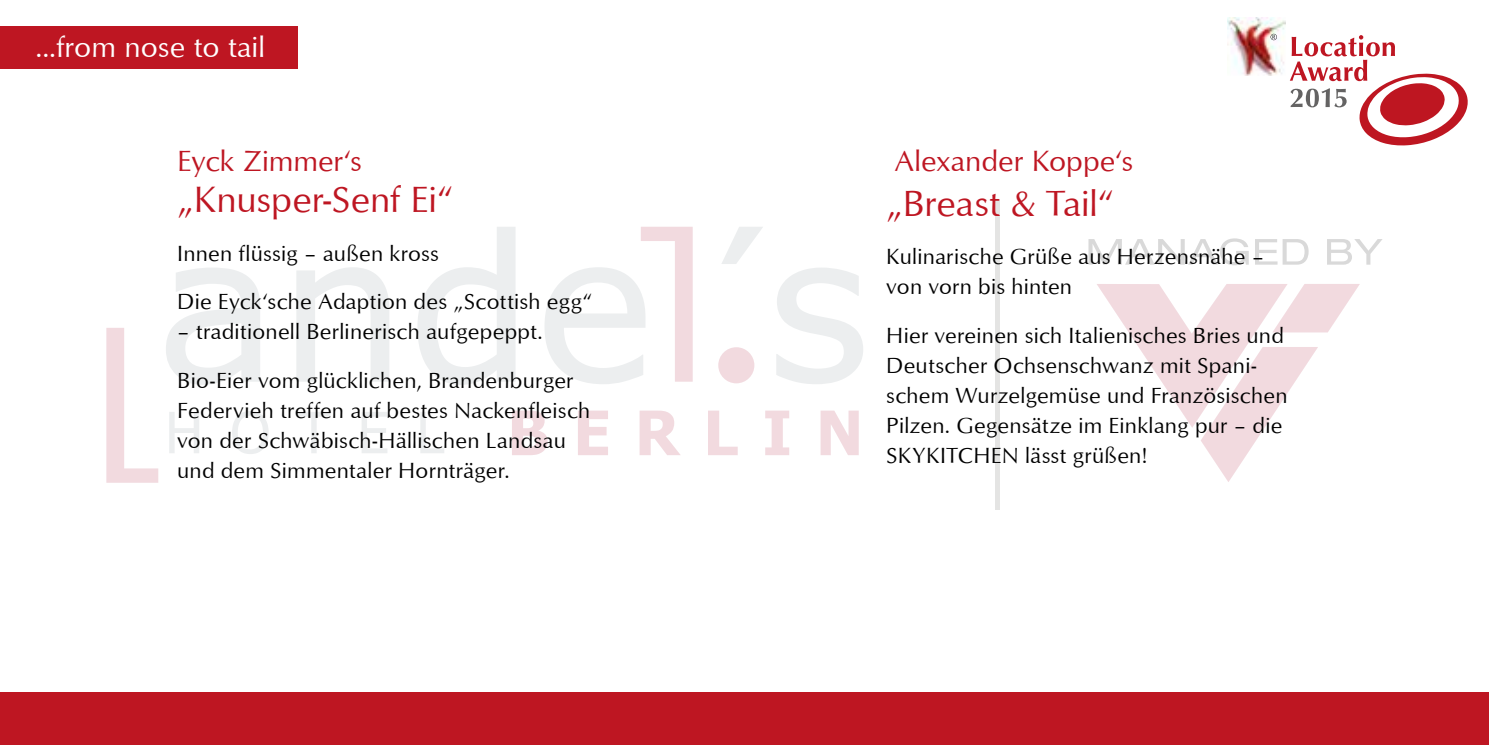
<style>
.page{position:relative;width:1489px;height:745px;background:#fff}
.page>*{position:absolute;margin:0;border:0;box-sizing:border-box;transform-origin:0 0}
.t1{font:37.5px "Optimum";letter-spacing:-.005em;color:#be1622}
.t2{font:30px "Optimum";color:#be1622}
.t3{font:30px "Optimum";color:#fff}
.t4{font:22.5px/30px "Optimum";letter-spacing:.01em;color:#000}
</style>
<div class="page">
<img style="left:1227px;top:18px;width:58px;height:57px">
<svg style="left:1270px;top:34px;width:6px;height:6px"></svg>
<svg style="left:1289px;top:35px;width:178px;height:110px"></svg>
<div style="left:0;top:691px;width:744px;height:53px;background:#be1622"></div>
<div style="left:744px;top:691px;width:744px;height:53px;background:#be1622"></div>
<div style="left:0;top:27px;width:298px;height:42px;background:#be1622"></div>
<svg style="left:1088px;top:238px;width:160px;height:27px"></svg>
<svg style="left:1255px;top:239px;width:53px;height:25px"></svg>
<svg style="left:1327px;top:239px;width:55px;height:25px"></svg>
<svg style="left:1097px;top:284px;width:262px;height:198px"></svg>
<hr style="left:995px;top:199px;width:4px;height:310px;background:#e4e4e3">
<svg style="left:722px;top:227px;width:41px;height:37px"></svg>
<svg style="left:166px;top:268px;width:94px;height:116px"></svg>
<svg style="left:296px;top:267px;width:93px;height:114px"></svg>
<svg style="left:417px;top:227px;width:98px;height:157px"></svg>
<svg style="left:776px;top:268px;width:87px;height:116px"></svg>
<svg style="left:169px;top:412px;width:30px;height:41px"></svg>
<svg style="left:232px;top:411px;width:37px;height:43px"></svg>
<svg style="left:297px;top:412px;width:33px;height:41px"></svg>
<svg style="left:362px;top:412px;width:25px;height:41px"></svg>
<svg style="left:420px;top:412px;width:24px;height:41px"></svg>
<div style="left:718px;top:347px;width:36px;height:36px;background:#f2dadf;border-radius:50%"></div>
<svg style="left:545px;top:227px;width:147px;height:157px"></svg>
<svg style="left:106px;top:328px;width:52px;height:154px"></svg>
<svg style="left:512px;top:410px;width:35px;height:45px"></svg>
<svg style="left:578px;top:410px;width:30px;height:45px"></svg>
<svg style="left:639px;top:410px;width:41px;height:45px"></svg>
<svg style="left:708px;top:410px;width:29px;height:45px"></svg>
<svg style="left:765px;top:410px;width:24px;height:45px"></svg>
<svg style="left:820px;top:410px;width:38px;height:45px"></svg>
<h2 class="t3" style="left:35px;top:28px;width:231px">...from nose to tail</h2>
<h2 class="t2" style="left:177px;top:142px;width:186px">Eyck Zimmer‘s</h2>
<h1 class="t1" style="left:177px;top:176px;width:277px">„Knusper-Senf Ei“</h1>
<p class="t4" style="left:177px;top:228px;width:416px;line-height:48.8px">Innen flüssig – außen kross<br>Die Eyck‘sche Adaption des „Scottish egg“</p>
<p class="t4" style="left:177px;top:306px;width:398px;line-height:48.8px">– traditionell Berlinerisch aufgepeppt.<br>Bio-Eier vom glücklichen, Brandenburger</p>
<p class="t4" style="left:177px;top:395px;width:414px">Federvieh treffen auf bestes Nackenfleisch von der Schwäbisch-Hällischen Landsau und dem Simmentaler Hornträger.</p>
<h2 class="t2" style="left:894px;top:142px;width:240px">Alexander Koppe‘s</h2>
<h1 class="t1" style="left:886px;top:180px;width:229px">„Breast &amp; Tail“</h1>
<p class="t4" style="left:886px;top:241px;width:379px">Kulinarische Grüße aus Herzensnähe – von vorn bis hinten</p>
<p class="t4" style="left:886px;top:320px;width:403px">Hier vereinen sich Italienisches Bries und Deutscher Ochsenschwanz mit Spani&shy;schem Wurzelgemüse und Französischen Pilzen. Gegensätze im Einklang pur – die SKYKITCHEN lässt grüßen!</p>
</div>
